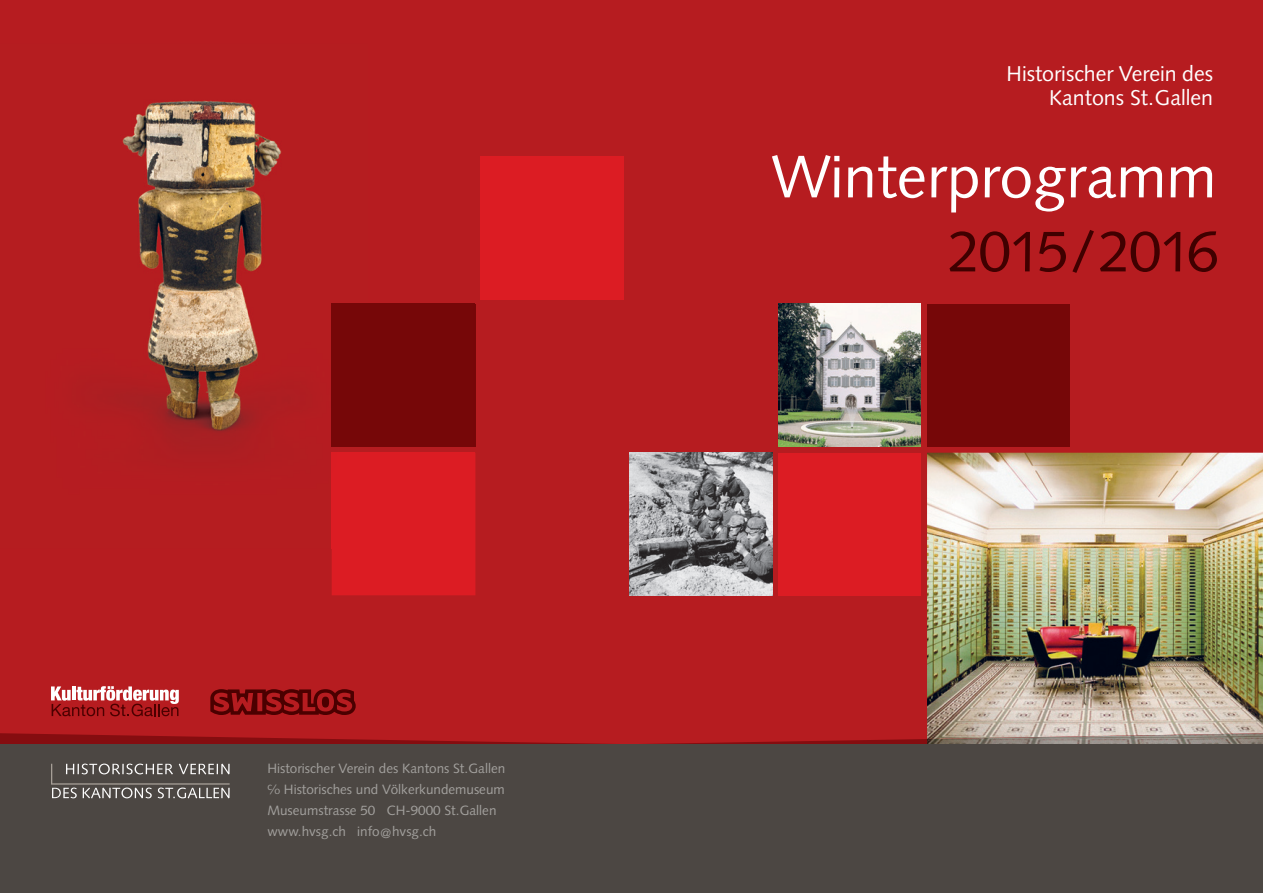
<style>
.page{position:relative;width:1263px;height:893px;background:#b61c20}
.page>*{position:absolute;margin:0;border:0;box-sizing:border-box;transform-origin:0 0}
.t1{font:60px "Syntax LT Std";color:#fff}
.t2{font:57.9px "Syntax LT Std";letter-spacing:-.035em;color:#400000}
.t3{font:21.45px/24px "Syntax LT Std";color:#fff;text-align:right}
.t4{font:13.5px/21px "Syntax LT Std";color:#a2a09d}
.s1{font-size:10.5px}
</style>
<div class="page">
<img style="left:778px;top:304px;width:143px;height:142px">
<img style="left:629px;top:453px;width:143px;height:142px">
<img style="left:927px;top:453px;width:336px;height:280px">
<img style="left:107px;top:100px;width:261px;height:449px">
<img style="left:368px;top:446px;width:106px;height:7px">
<hr style="left:474px;top:304px;width:1px;height:142px;background:#760708">
<div style="left:332px;top:304px;width:142px;height:142px;background:#760708"></div>
<div style="left:927px;top:304px;width:143px;height:142px;background:#760708"></div>
<svg style="left:0;top:733px;width:608px;height:11px"></svg>
<img style="left:927px;top:733px;width:336px;height:11px">
<div style="left:0;top:744px;width:1263px;height:149px;background:#4c4743"></div>
<div style="left:480px;top:156px;width:144px;height:143px;background:#dc1c23"></div>
<div style="left:332px;top:453px;width:143px;height:142px;background:#dc1c23"></div>
<div style="left:332px;top:453px;width:142px;height:96px;background:#dc1c23"></div>
<div style="left:778px;top:453px;width:143px;height:142px;background:#dc1c23"></div>
<svg style="left:51px;top:764px;width:179px;height:34px"></svg>
<svg style="left:51px;top:686px;width:128px;height:30px"></svg>
<svg style="left:210px;top:689px;width:146px;height:26px"></svg>
<p class="t4" style="left:267px;top:758px;width:239px">Historischer Verein des Kantons St. Gallen <sup>c</sup>⁄<span class="s1">o</span> Historisches und Völkerkundemuseum Museumstrasse 50 CH-9000 St. Gallen www.hvsg.ch info@hvsg.ch</p>
<h3 class="t3" style="left:1006px;top:62px;width:208px">Historischer Verein des<br>Kantons St. Gallen</h3>
<h1 class="t1" style="left:771px;top:141px;width:447px">Winterprogramm</h1>
<h2 class="t2" style="left:948px;top:217px;width:272px">2015/2016</h2>
</div>
